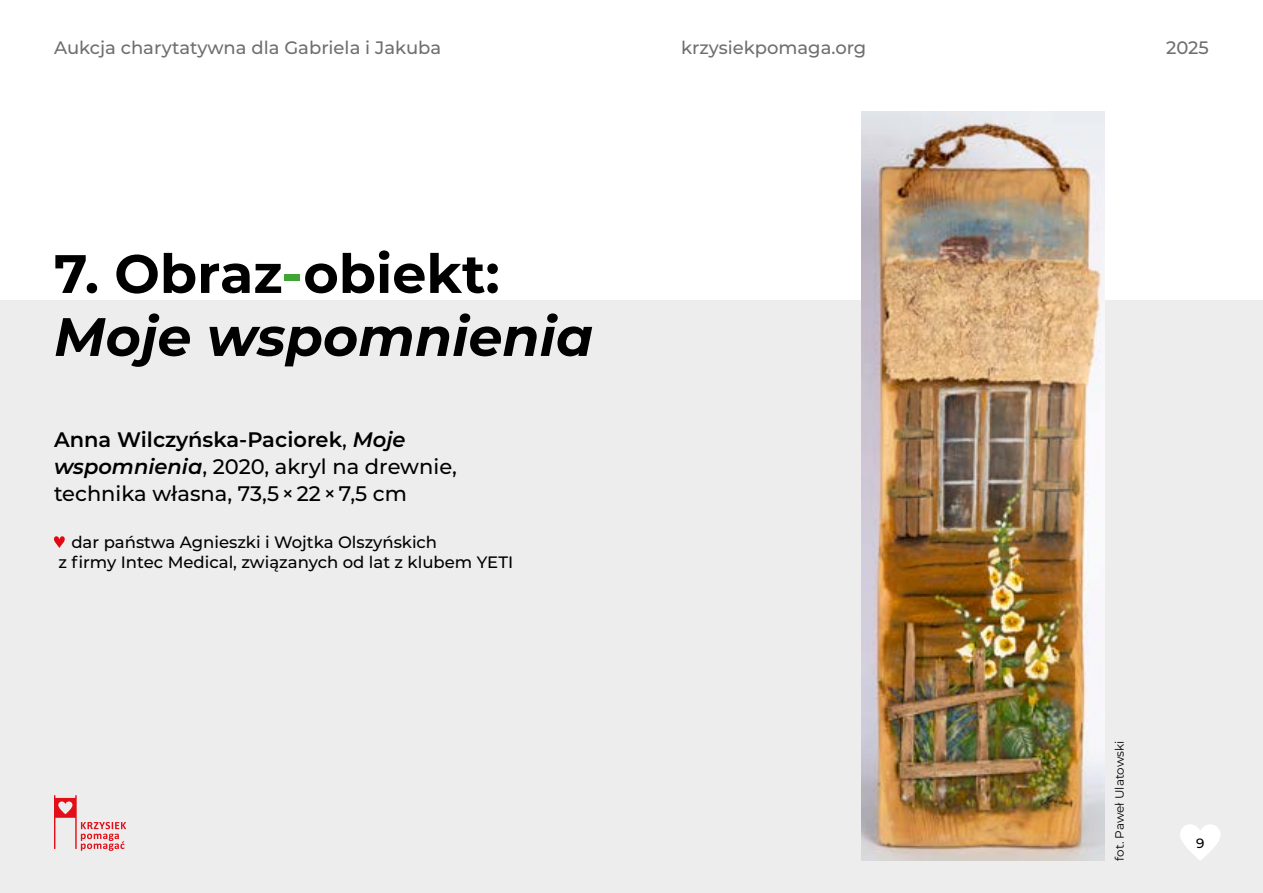
<style>
.page{position:relative;width:1263px;height:893px;background:#fff}
.page>*{position:absolute;margin:0;border:0;box-sizing:border-box;transform-origin:0 0}
.tytul{font:italic 700 54px/63px "Montserrat";color:#000}
.opis_aukcji_1{font:500 21px/27px "Montserrat";color:#000}
.t1{font:500 18px "Montserrat";color:#706f6f}
.dar{font:500 16.5px/19.8px "Montserrat";color:#000}
.t2{font:500 13.5px "Montserrat";color:#000}
.opis_aukcji_1-2{font:12px "Montserrat";letter-spacing:-.005em;color:#000}
.s1{font-style:normal}
.s2{font-style:normal;color:#3fa535}
.s3{font-weight:600}
.s4{font-weight:600;font-style:italic}
</style>
<div class="page">
<div style="left:0;top:300px;width:1263px;height:593px;background:#ededed"></div>
<svg style="left:1180px;top:824px;width:41px;height:36px"></svg>
<svg style="left:54px;top:795px;width:72px;height:56px"></svg>
<svg style="left:54px;top:536px;width:11px;height:12px"></svg>
<img style="left:861px;top:111px;width:244px;height:750px">
<p class="t1" style="left:54px;top:35px;width:389px">Aukcja charytatywna dla Gabriela i Jakuba</p>
<p class="t1" style="left:681px;top:35px;width:187px">krzysiekpomaga.org</p>
<p class="t1" style="left:1166px;top:35px;width:44px">2025</p>
<p class="tytul" style="left:54px;top:240px;width:541px"><span class="s1">7. Obraz</span><span class="s2">-</span><span class="s1">obiekt:<br></span>Moje wspomnienia</p>
<p class="opis_aukcji_1" style="left:54px;top:425px;width:404px"><span class="s3">Anna Wilczyńska‑Paciorek</span>, <span class="s4">Moje wspomnienia</span>, 2020, akryl na drewnie, technika własna, 73,5 × 22 × 7,5 cm</p>
<p class="dar" style="left:58px;top:532px;width:456px;text-indent:13px">dar państwa Agnieszki i Wojtka Olszyńskich<br>z firmy Intec Medical, związanych od lat z klubem YETI</p>
<p class="opis_aukcji_1-2" style="left:1111px;top:861px;width:122px;rotate:-90deg">fot. Paweł Ulatowski</p>
<p class="t2" style="left:1196px;top:833px;width:10px">9</p>
</div>
